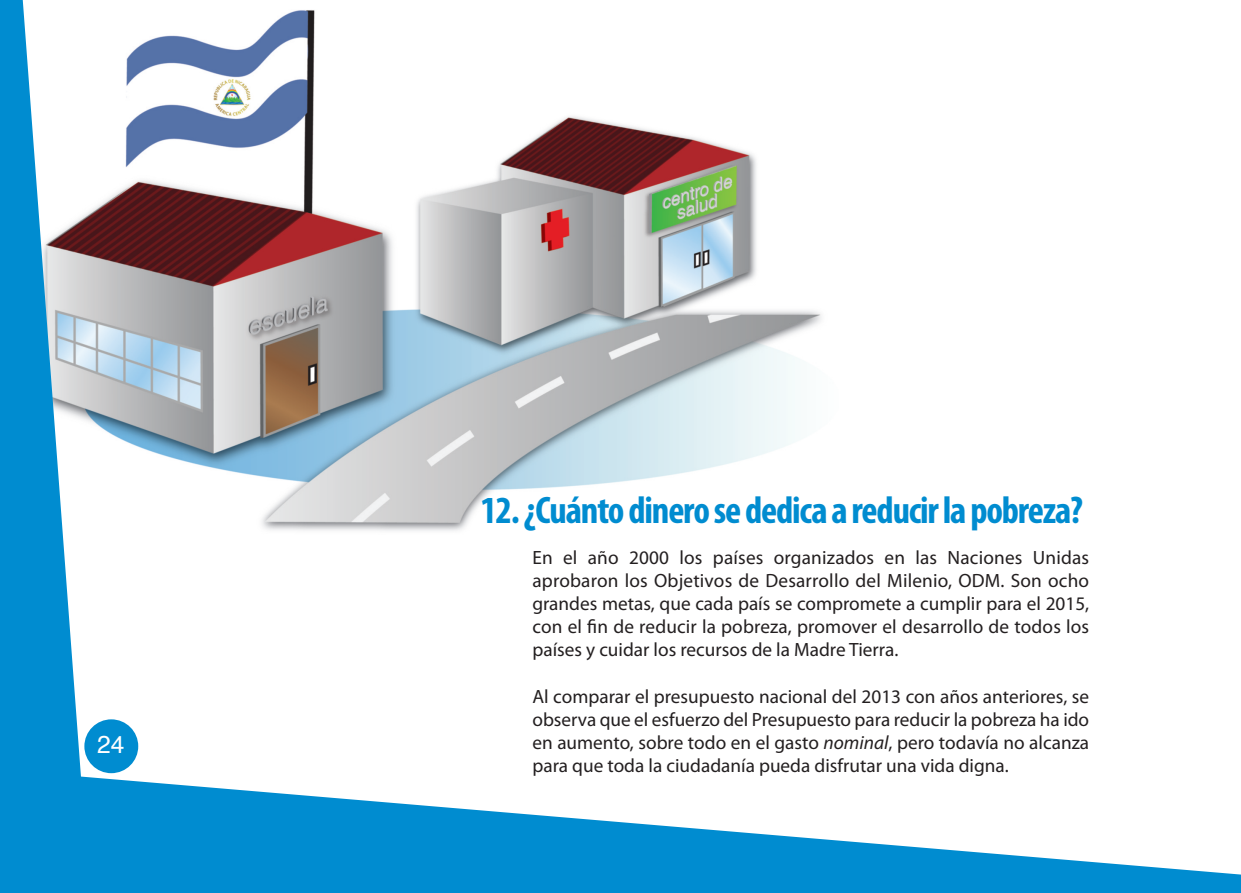
<style>
.page{position:relative;width:1241px;height:893px;background:#fff}
.page>*{position:absolute;margin:0;border:0;box-sizing:border-box;transform-origin:0 0}
.t1{font:700 condensed 38.5px "Myriad Pro";letter-spacing:-.03em;color:#008cd0}
.t2{font:24.5px "Helvetica";color:#fff}
.t3{font:19.25px/23.1px "Myriad Pro";color:#231f20;text-align:justify}
.s1{font-style:italic}
</style>
<div class="page">
<img style="left:82px;top:10px;width:740px;height:521px">
<div style="left:84px;top:719px;width:54px;height:54px;background:#008cd0;border-radius:50%"></div>
<svg style="left:0;top:770px;width:1240px;height:123px;fill:#008cd0"></svg>
<svg style="left:0;top:0;width:82px;height:795px;fill:#008cd0"></svg>
<p class="t2" style="left:97px;top:734px;width:29px">24</p>
<h1 class="t1" style="left:480px;top:497px;width:604px">12.¿Cuántodinerosededicaareducirlapobreza?</h1>
<p class="t3" style="left:532px;top:547px;width:558px">En el año 2000 los países organizados en las Naciones Unidas aprobaron los Objetivos de Desarrollo del Milenio, ODM. Son ocho grandes metas, que cada país se compromete a cumplir para el 2015, con el fin de reducir la pobreza, promover el desarrollo de todos los países y cuidar los recursos de la Madre Tierra.</p>
<p class="t3" style="left:532px;top:686px;width:558px">Al comparar el presupuesto nacional del 2013 con años anteriores, se observa que el esfuerzo del Presupuesto para reducir la pobreza ha ido en aumento, sobre todo en el gasto <span class="s1">nominal</span>, pero todavía no alcanza para que toda la ciudadanía pueda disfrutar una vida digna.</p>
</div>
